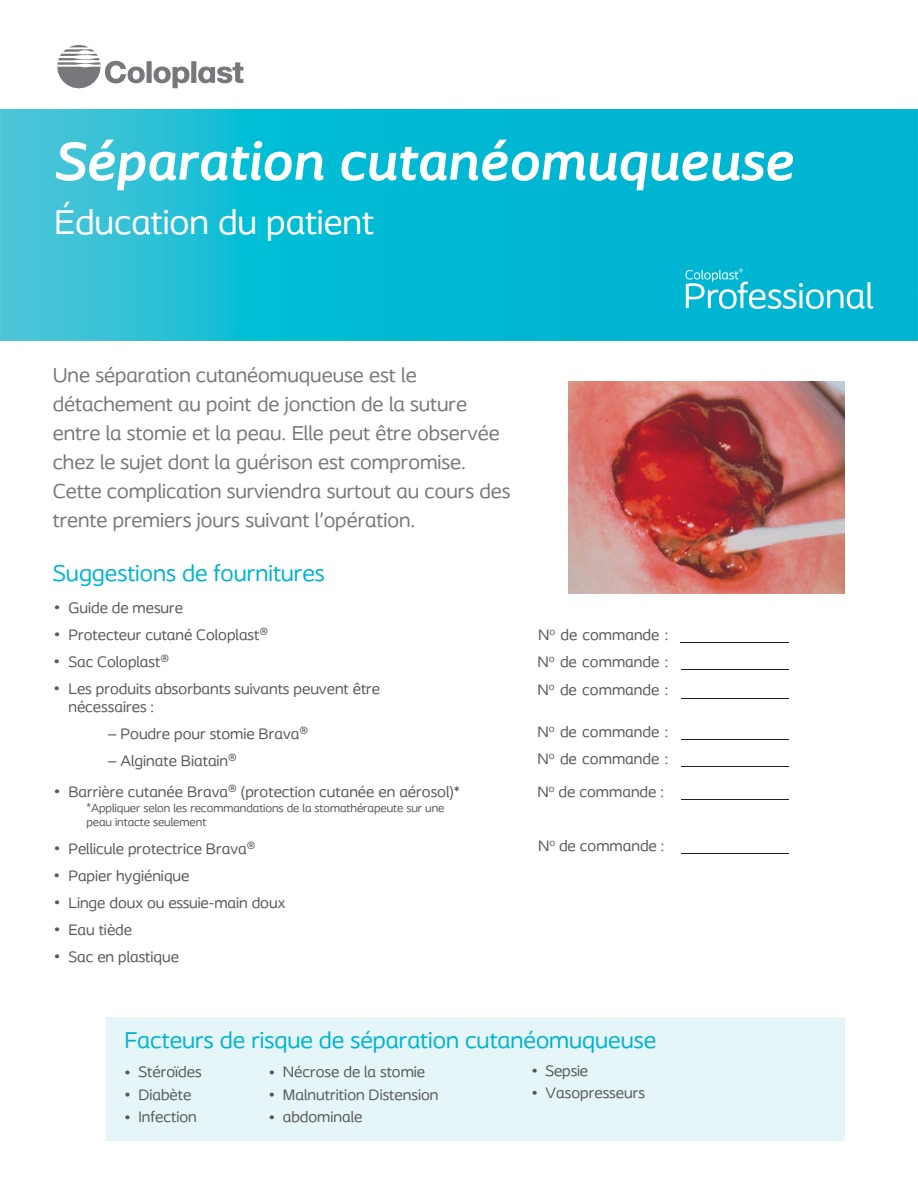
<style>
.page{position:relative;width:918px;height:1188px;background:#fff}
.page>*{position:absolute;margin:0;border:0;box-sizing:border-box;transform-origin:0 0}
.t1{font:italic 700 55.5px "Coloplast";color:#fff}
.t2{font:36px "Coloplast";color:#fff}
.t3{font:24px "Coloplast";color:#00b4d1}
.t4{font:21px/29.1px "Coloplast";color:#77787b}
.t5{font:15.9px/22.4px "Coloplast";color:#58595b}
.t6{font:12px/13.6px "Coloplast";letter-spacing:-.005em;color:#57585b}
.s1{font-family:"Arial"}
</style>
<div class="page">
<hr style="left:680px;top:642px;width:109px;height:1px;background:#231f20">
<hr style="left:681px;top:669px;width:107px;height:1px;background:#231f20">
<hr style="left:681px;top:698px;width:107px;height:1px;background:#231f20">
<hr style="left:681px;top:740px;width:107px;height:1px;background:#231f20">
<hr style="left:681px;top:767px;width:107px;height:1px;background:#231f20">
<hr style="left:681px;top:800px;width:107px;height:1px;background:#231f20">
<hr style="left:682px;top:854px;width:107px;height:1px;background:#231f20">
<svg style="left:57px;top:45px;width:88px;height:43px"></svg>
<div style="left:147px;top:61px;width:5px;height:22px;background:#77787b"></div>
<div style="left:191px;top:61px;width:5px;height:22px;background:#77787b"></div>
<svg style="left:153px;top:67px;width:37px;height:21px"></svg>
<svg style="left:198px;top:62px;width:45px;height:21px"></svg>
<div style="left:106px;top:1017px;width:739px;height:123px;background:#e6f5f8"></div>
<svg style="left:532px;top:1069px;width:5px;height:4px"></svg>
<svg style="left:532px;top:1091px;width:5px;height:4px"></svg>
<svg style="left:270px;top:1071px;width:4px;height:3px"></svg>
<svg style="left:270px;top:1093px;width:4px;height:4px"></svg>
<svg style="left:270px;top:1115px;width:4px;height:4px"></svg>
<svg style="left:125px;top:1071px;width:5px;height:3px"></svg>
<svg style="left:125px;top:1093px;width:5px;height:4px"></svg>
<svg style="left:125px;top:1115px;width:5px;height:4px"></svg>
<img style="left:0;top:110px;width:918px;height:230px">
<img style="left:569px;top:381px;width:276px;height:213px">
<svg style="left:686px;top:269px;width:187px;height:40px;background:#36c4db"></svg>
<p class="t1" style="left:54px;top:128px;width:741px">Séparation cutanéomuqueuse</p>
<p class="t2" style="left:54px;top:200px;width:321px">Éducation du patient</p>
<p class="t4" style="left:53px;top:360px;width:459px">Une séparation cutanéomuqueuse est le détachement au point de jonction de la suture entre la stomie et la peau. Elle peut être observée chez le sujet dont la guérison est compromise.<br>Cette complication surviendra surtout au cours des trente premiers jours suivant l’opération.</p>
<p class="t3" style="left:53px;top:559px;width:274px">Suggestions de fournitures</p>
<p class="t5" style="left:54px;top:596px;width:131px"><span class="s1">•</span> Guide de mesure</p>
<p class="t5" style="left:54px;top:623px;width:216px"><span class="s1">•</span> Protecteur cutané Coloplast®</p>
<p class="t5" style="left:54px;top:650px;width:117px"><span class="s1">•</span> Sac Coloplast®</p>
<p class="t5" style="left:68px;top:680px;width:313px;line-height:18px;text-indent:-14px"><span class="s1">•</span> Les produits absorbants suivants peuvent être nécessaires :</p>
<p class="t5" style="left:108px;top:722px;width:202px"><span class="s1">–</span> Poudre pour stomie Brava®</p>
<p class="t5" style="left:108px;top:749px;width:130px"><span class="s1">–</span> Alginate Biatain®</p>
<p class="t5" style="left:54px;top:780px;width:407px"><span class="s1">•</span> Barrière cutanée Brava® (protection cutanée en aérosol)*</p>
<p class="t6" style="left:86px;top:801px;width:360px"><span class="s1">*</span>Appliquer selon les recommandations de la stomathérapeute sur une peau intacte seulement</p>
<p class="t5" style="left:54px;top:837px;width:203px"><span class="s1">•</span> Pellicule protectrice Brava®</p>
<p class="t5" style="left:54px;top:864px;width:137px"><span class="s1">•</span> Papier hygiénique</p>
<p class="t5" style="left:54px;top:891px;width:233px"><span class="s1">•</span> Linge doux ou essuie-main doux</p>
<p class="t5" style="left:54px;top:918px;width:80px"><span class="s1">•</span> Eau tiède</p>
<p class="t5" style="left:54px;top:945px;width:127px"><span class="s1">•</span> Sac en plastique</p>
<p class="t5" style="left:537px;top:621px;width:132px;line-height:27px">N<sup>o</sup> de commande :<br>N<sup>o</sup> de commande :</p>
<p class="t5" style="left:537px;top:679px;width:132px">N<sup>o</sup> de commande :</p>
<p class="t5" style="left:537px;top:718px;width:132px;line-height:27px">N<sup>o</sup> de commande :<br>N<sup>o</sup> de commande :</p>
<p class="t5" style="left:537px;top:781px;width:128px">N<sup>o</sup> de commande :</p>
<p class="t5" style="left:538px;top:835px;width:128px">N<sup>o</sup> de commande :</p>
<p class="t3" style="left:124px;top:1026px;width:533px">Facteurs de risque de séparation cutanéomuqueuse</p>
<p class="t5" style="left:138px;top:1061px;width:65px">Stéroïdes<br>Diabète<br>Infection</p>
<p class="t5" style="left:283px;top:1061px;width:157px">Nécrose de la stomie<br>Malnutrition Distension abdominale</p>
<p class="t5" style="left:546px;top:1059px;width:101px">Sepsie<br>Vasopresseurs</p>
</div>
